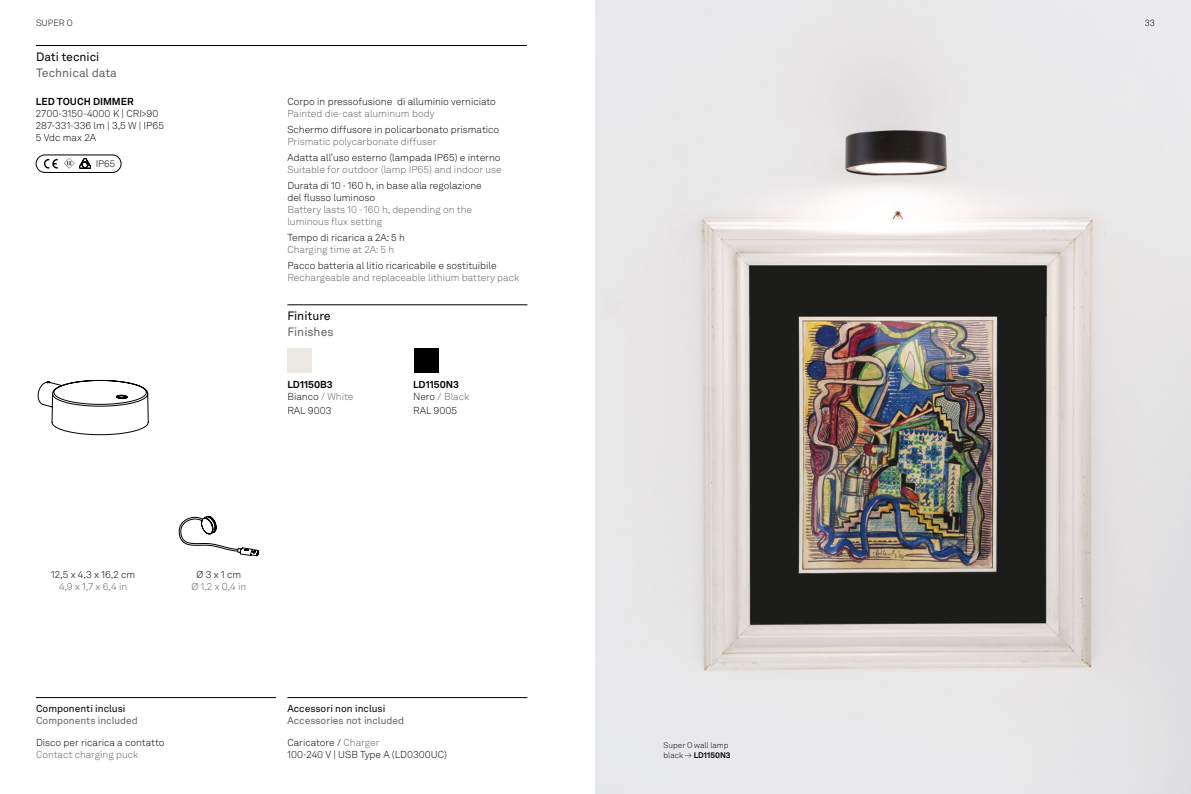
<style>
.page{position:relative;width:1191px;height:794px;background:#fff}
.page>*{position:absolute;margin:0;border:0;box-sizing:border-box;transform-origin:0 0}
.t1{font:12px "Akkurat LL";color:#646363}
.t2{font:12px "Akkurat LL";color:#000}
.t3{font:300 10px/12px "Akkurat LL";color:#000}
.t4{font:300 10px/12px "Akkurat LL";color:#646363}
.t5{font:700 10px/12px "Akkurat LL";color:#000}
.t6{font:10px "Akkurat LL";color:#646363}
.t7{font:10px "Akkurat LL";color:#000}
.t8{font:300 9.5px "Akkurat LL";color:#000}
.t9{font:300 9px "Akkurat";color:#000}
.t10{font:300 8px/9.6px "Akkurat LL";color:#000}
.s1{font-weight:300}
.s2{font-weight:300;color:#646363}
.s3{color:#646363}
.s4{font-weight:700}
</style>
<div class="page">
<img style="left:595px;top:0;width:596px;height:794px">
<svg style="left:38px;top:380px;width:110px;height:55px"></svg>
<div style="left:287px;top:348px;width:25px;height:25px;background:#ebe8e1"></div>
<div style="left:414px;top:348px;width:25px;height:25px;background:#000"></div>
<div style="left:36px;top:155px;width:85px;height:18px;border:1px solid #000;border-radius:9px"></div>
<svg style="left:44px;top:159px;width:14px;height:10px"></svg>
<svg style="left:64px;top:158px;width:27px;height:11px"></svg>
<hr style="left:36px;top:697px;width:240px;height:1px;background:#000">
<hr style="left:287px;top:697px;width:240px;height:1px;background:#000">
<hr style="left:36px;top:45px;width:491px;height:1px;background:#000">
<hr style="left:287px;top:305px;width:240px;height:1px;background:#000">
<svg style="left:179px;top:516px;width:80px;height:40px"></svg>
<p class="t9" style="left:36px;top:18px;width:38px">SUPER O</p>
<p class="t9" style="left:1144px;top:18px;width:12px">33</p>
<p class="t2" style="left:36px;top:48px;width:65px">Dati tecnici</p>
<p class="t1" style="left:36px;top:64px;width:82px">Technical data</p>
<p class="t5" style="left:36px;top:94px;width:99px">LED TOUCH DIMMER</p>
<p class="t3" style="left:36px;top:107px;width:129px">2700-3150-4000 K | CRI&gt;90<br>287-331-336 lm | 3,5 W | IP65<br>5 Vdc max 2A</p>
<p class="t8" style="left:96px;top:157px;width:21px">IP65</p>
<p class="t3" style="left:287px;top:95px;width:210px">Corpo in pressofusione di alluminio verniciato</p>
<p class="t4" style="left:287px;top:107px;width:149px">Painted die-cast aluminum body</p>
<p class="t3" style="left:287px;top:123px;width:213px">Schermo diffusore in policarbonato prismatico</p>
<p class="t4" style="left:287px;top:135px;width:151px">Prismatic polycarbonate diffuser</p>
<p class="t3" style="left:287px;top:151px;width:215px">Adatta all’uso esterno (lampada IP65) e interno</p>
<p class="t4" style="left:287px;top:163px;width:216px">Suitable for outdoor (lamp IP65) and indoor use</p>
<p class="t3" style="left:287px;top:179px;width:196px">Durata di 10 - 160 h, in base alla regolazione del flusso luminoso</p>
<p class="t4" style="left:287px;top:203px;width:186px">Battery lasts 10 - 160 h, depending on the luminous flux setting</p>
<p class="t3" style="left:287px;top:231px;width:119px">Tempo di ricarica a 2A: 5 h</p>
<p class="t4" style="left:287px;top:243px;width:108px">Charging time at 2A: 5 h</p>
<p class="t3" style="left:287px;top:259px;width:211px">Pacco batteria al litio ricaricabile e sostituibile</p>
<p class="t4" style="left:287px;top:271px;width:233px">Rechargeable and replaceable lithium battery pack</p>
<p class="t2" style="left:287px;top:307px;width:45px">Finiture</p>
<p class="t1" style="left:287px;top:323px;width:48px">Finishes</p>
<p class="t5" style="left:287px;top:378px;width:67px">LD1150B3<br><span class="s1">Bianco</span> <span class="s2">/ White</span></p>
<p class="t3" style="left:287px;top:404px;width:46px">RAL 9003</p>
<p class="t5" style="left:413px;top:378px;width:58px">LD1150N3<br><span class="s1">Nero</span> <span class="s2">/ Black</span></p>
<p class="t3" style="left:413px;top:404px;width:45px">RAL 9005</p>
<p class="t3" style="left:51px;top:568px;width:86px">12,5 x 4,3 x 16,2 cm</p>
<p class="t4" style="left:59px;top:580px;width:70px">4,9 x 1,7 x 6,4 in</p>
<p class="t3" style="left:197px;top:568px;width:46px">Ø 3 x 1 cm</p>
<p class="t4" style="left:191px;top:580px;width:56px">Ø 1,2 x 0,4 in</p>
<p class="t7" style="left:36px;top:701px;width:91px">Componenti inclusi</p>
<p class="t6" style="left:36px;top:713px;width:103px">Components included</p>
<p class="t7" style="left:287px;top:701px;width:99px">Accessori non inclusi</p>
<p class="t6" style="left:287px;top:713px;width:118px">Accessories not included</p>
<p class="t3" style="left:36px;top:736px;width:130px">Disco per ricarica a contatto</p>
<p class="t4" style="left:36px;top:748px;width:104px">Contact charging puck</p>
<p class="t3" style="left:287px;top:736px;width:161px">Caricatore / <span class="s3">Charger<br></span>100-240 V | USB Type A (LD0300UC)</p>
<p class="t10" style="left:663px;top:740px;width:69px">Super O wall lamp black → <span class="s4">LD1150N3</span></p>
</div>
